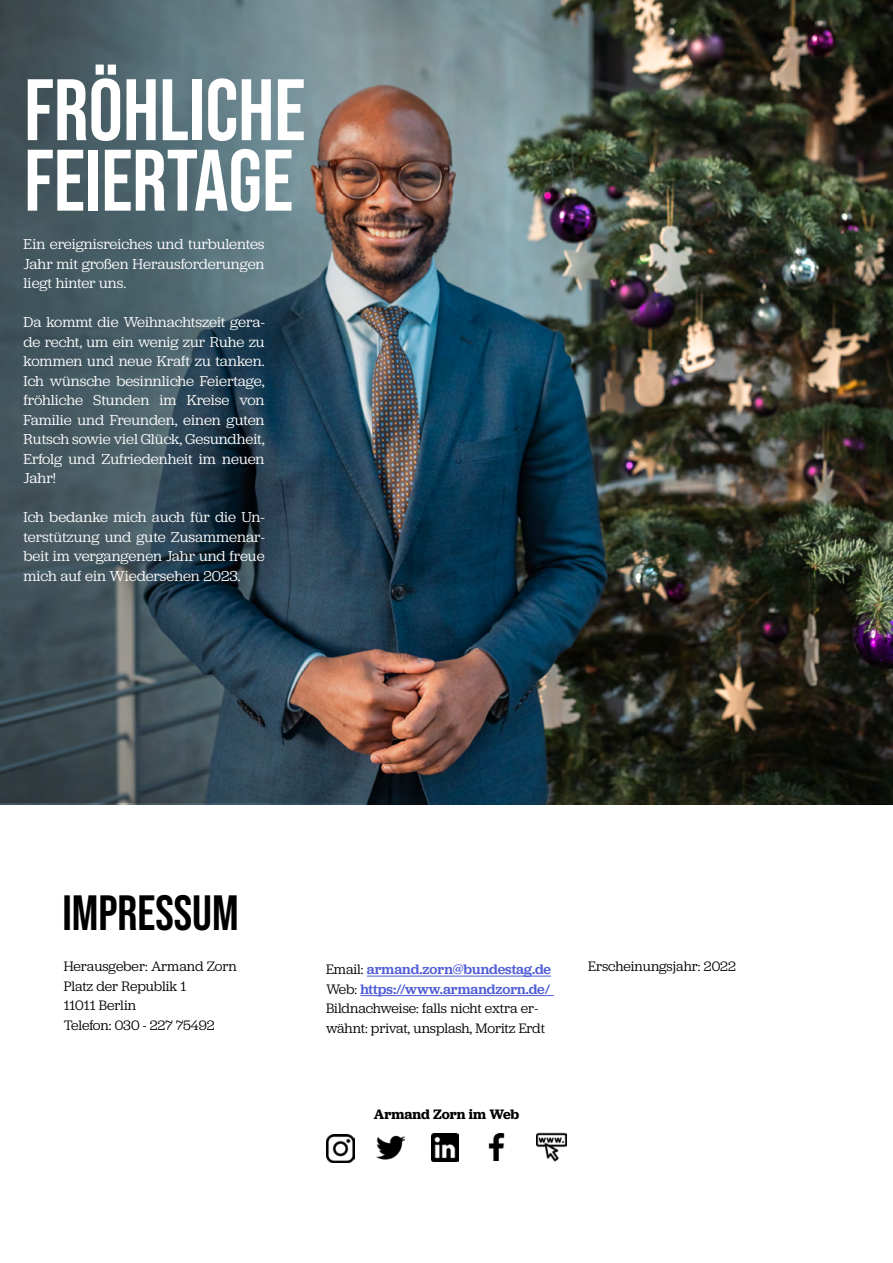
<style>
.page{position:relative;width:893px;height:1263px;background:#fff}
.page>*{position:absolute;margin:0;border:0;box-sizing:border-box;transform-origin:0 0}
.t1{font:700 87px/70.5px "Bebas Neue Pro";color:#fff}
.t2{font:700 49.5px "Bebas Neue Pro";color:#000}
.t3{font:15px/19.5px "Jubilat";color:#fff;text-align:justify}
.t4{font:14.25px/19.5px "Jubilat";letter-spacing:-.005em;color:#000}
.t5{font:600 14.25px "Jubilat";letter-spacing:-.005em;color:#000}
.s1{font-weight:500;color:#4f5cd6}
</style>
<div class="page">
<img style="left:0;top:0;width:893px;height:802px">
<hr style="left:367px;top:976px;width:184px;height:1px;background:#4f5cd6">
<hr style="left:360px;top:995px;width:194px;height:1px;background:#4f5cd6">
<img style="left:488px;top:1133px;width:17px;height:28px">
<img style="left:377px;top:1135px;width:28px;height:25px">
<img style="left:536px;top:1132px;width:31px;height:30px">
<img style="left:431px;top:1134px;width:27px;height:27px">
<img style="left:326px;top:1134px;width:28px;height:28px">
<h1 class="t1" style="left:24px;top:74px;width:283px">FRÖHLICHE<br>FEIERTAGE</h1>
<p class="t3" style="left:24px;top:234px;width:242px">Ein ereignisreiches und turbulentes Jahr mit großen Herausforderungen liegt hinter uns.</p>
<p class="t3" style="left:24px;top:312px;width:242px">Da kommt die Weihnachtszeit gera&shy;de recht, um ein wenig zur Ruhe zu kommen und neue Kraft zu tanken.<br>Ich wünsche besinnliche Feiertage, fröhliche Stunden im Kreise von Familie und Freunden, einen guten Rutsch sowie viel Glück, Gesundheit, Erfolg und Zufriedenheit im neuen Jahr!</p>
<p class="t3" style="left:24px;top:507px;width:242px">Ich bedanke mich auch für die Un&shy;terstützung und gute Zusammenar&shy;beit im vergangenen Jahr und freue mich auf ein Wiedersehen 2023.</p>
<h2 class="t2" style="left:62px;top:884px;width:178px">IMPRESSUM</h2>
<p class="t4" style="left:64px;top:956px;width:175px">Herausgeber: Armand Zorn<br>Platz der Republik 1<br>11011 Berlin<br>Telefon: 030 - 227 75492</p>
<p class="t4" style="left:326px;top:959px;width:227px">Email: <span class="s1">armand.zorn@bundestag.de </span>Web: <span class="s1">https://www.armandzorn.de/ </span>Bildnachweise: falls nicht extra er&shy;wähnt: privat, unsplash, Moritz Erdt</p>
<p class="t4" style="left:588px;top:956px;width:149px">Erscheinungsjahr: 2022</p>
<p class="t5" style="left:374px;top:1105px;width:147px">Armand Zorn im Web</p>
</div>
